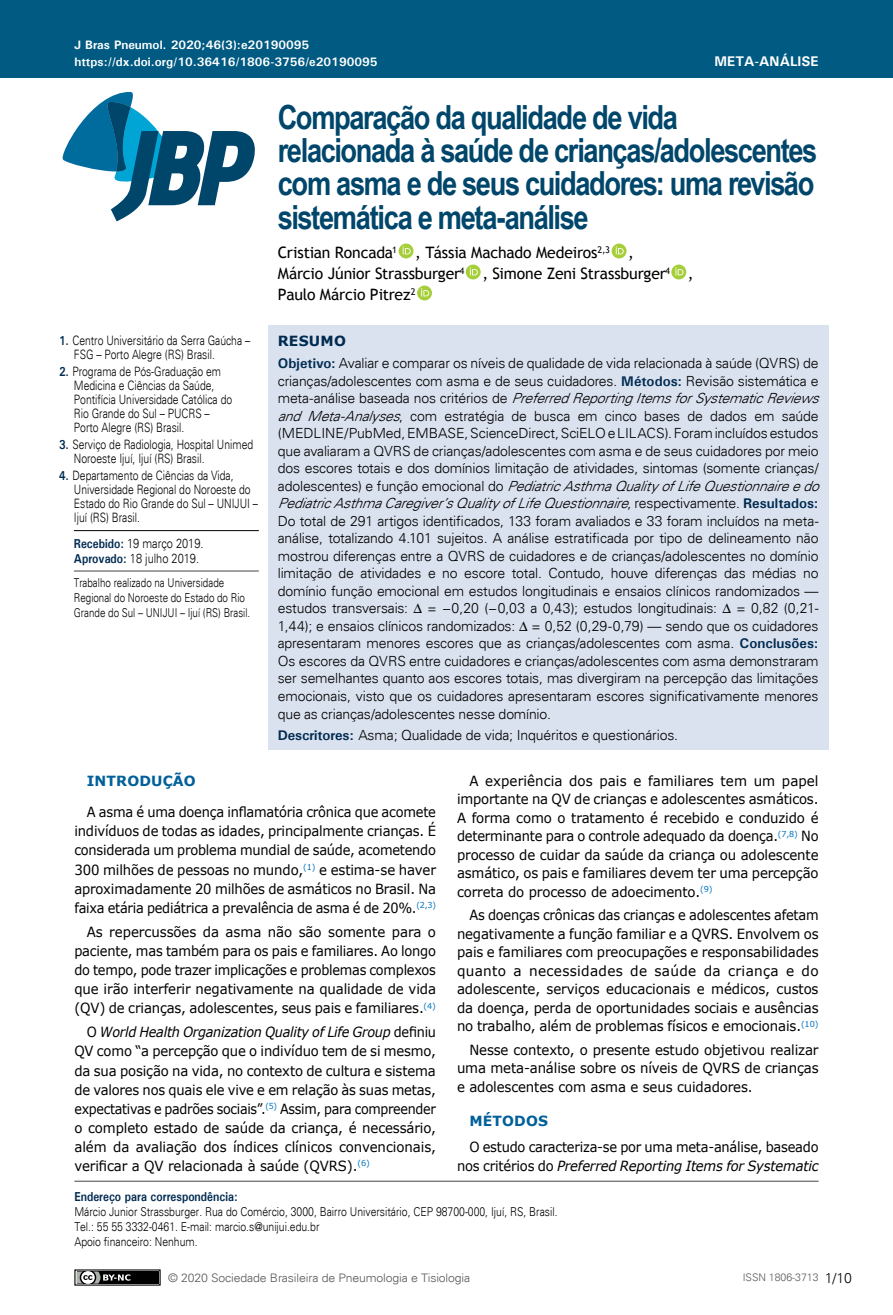
<style>
.page{position:relative;width:893px;height:1315px;background:#fff}
.page>*{position:absolute;margin:0;border:0;box-sizing:border-box;transform-origin:0 0}
.t1{font:700 33.25px/33.2px "Arial Narrow";letter-spacing:-.04em;color:#00466b}
.t2{font:15.75px/21px "Trebuchet MS";letter-spacing:-.01em;color:#000}
.t3{font:300 14px/17.5px "Univers";letter-spacing:-.01em;color:#000}
.t4{font:14px/18.6px "Verdana";letter-spacing:-.01em;color:#000;text-align:justify;scale:.93 1}
.t5{font:14px/19.1px "Verdana";letter-spacing:-.01em;color:#000;text-align:justify;scale:.92 1}
.t6{font:14px/19.1px "Verdana";letter-spacing:-.01em;color:#000;text-align:justify;scale:.95 1}
.t7{font:14px/18.6px "Verdana";letter-spacing:-.01em;color:#000;text-align:justify;scale:.96 1}
.t8{font:700 14px "Verdana";letter-spacing:.01em;color:#01609a}
.t9{font:700 14px "Univers";color:#fff}
.t10{font:700 14px "Verdana";letter-spacing:.015em;color:#002b51}
.t11{font:300 12.95px/14px "Univers";color:#000;scale:.8 1}
.t12{font:300 12.95px/14.9px "Univers";color:#000;scale:.85 1}
.t13{font:700 12.95px "Univers";color:#002b51;scale:.85 1}
.t14{font:300 12.25px/14.7px "Univers";color:#000;scale:.85 1}
.t15{font:300 12.25px/14.7px "Univers";color:#000;scale:.8 1}
.t16{font:700 12.25px "Univers";color:#fff}
.t17{font:300 11.72px "Univers";letter-spacing:-.01em;color:#58595b;scale:1.04 1}
.t18{font:300 10.5px "Univers";color:#58595b}
.s1{font-weight:700;color:#002b51}
.s2{font-style:italic}
</style>
<div class="page">
<div style="left:0;top:0;width:893px;height:78px;background:#005a82"></div>
<svg style="left:62px;top:91px;width:193px;height:130px"></svg>
<div style="left:75px;top:1270px;width:85px;height:15px;background:#000"></div>
<div style="left:74px;top:1269px;width:87px;height:16px;border:1px solid #000"></div>
<svg style="left:74px;top:1269px;width:56px;height:17px"></svg>
<div style="left:268px;top:325px;width:560px;height:425px;background:#dbe2ef"></div>
<svg style="left:399px;top:244px;width:15px;height:14px"></svg>
<svg style="left:399px;top:243px;width:14px;height:15px"></svg>
<svg style="left:403px;top:246px;width:8px;height:8px"></svg>
<svg style="left:612px;top:244px;width:15px;height:14px"></svg>
<svg style="left:612px;top:243px;width:14px;height:15px"></svg>
<svg style="left:616px;top:246px;width:8px;height:8px"></svg>
<svg style="left:466px;top:268px;width:15px;height:11px"></svg>
<svg style="left:466px;top:264px;width:15px;height:15px"></svg>
<svg style="left:470px;top:267px;width:8px;height:8px"></svg>
<svg style="left:671px;top:268px;width:16px;height:11px"></svg>
<svg style="left:671px;top:264px;width:15px;height:15px"></svg>
<svg style="left:675px;top:267px;width:8px;height:8px"></svg>
<svg style="left:417px;top:289px;width:15px;height:11px"></svg>
<svg style="left:417px;top:285px;width:15px;height:15px"></svg>
<svg style="left:421px;top:288px;width:8px;height:8px"></svg>
<hr style="left:74px;top:1180px;width:745px;height:1px;background:#464547">
<hr style="left:74px;top:530px;width:185px;height:1px;background:#000">
<hr style="left:74px;top:570px;width:185px;height:1px;background:#464547">
<p class="t16" style="left:74px;top:37px;width:236px">J Bras Pneumol. 2020;46(3):e20190095</p>
<p class="t16" style="left:74px;top:54px;width:305px">https://dx.doi.org/10.36416/1806-3756/e20190095</p>
<p class="t9" style="left:715px;top:52px;width:105px">META-ANÁLISE</p>
<p class="t11" style="left:74px;top:333px;width:222px;text-indent:-15px"><span class="s1">1.</span> Centro Universitário da Serra Gaúcha –<br>FSG – Porto Alegre (RS) Brasil.</p>
<p class="t11" style="left:74px;top:364px;width:199px;text-indent:-15px"><span class="s1">2.</span> Programa de Pós-Graduação em<br>Medicina e Ciências da Saúde,<br>Pontifícia Universidade Católica do<br>Rio Grande do Sul – PUCRS –<br>Porto Alegre (RS) Brasil.</p>
<p class="t11" style="left:74px;top:437px;width:226px;text-indent:-15px"><span class="s1">3.</span> Serviço de Radiologia, Hospital Unimed<br>Noroeste Ijuí, Ijuí (RS) Brasil.</p>
<p class="t11" style="left:74px;top:468px;width:232px;text-indent:-15px"><span class="s1">4.</span> Departamento de Ciências da Vida,<br>Universidade Regional do Noroeste do<br>Estado do Rio Grande do Sul – UNIJUI –<br>Ijuí (RS) Brasil.</p>
<p class="t12" style="left:74px;top:536px;width:154px"><span class="s1">Recebido:</span> 19 março 2019.<br><span class="s1">Aprovado:</span> 18 julho 2019.</p>
<p class="t15" style="left:74px;top:575px;width:222px">Trabalho realizado na Universidade<br>Regional do Noroeste do Estado do Rio<br>Grande do Sul – UNIJUI – Ijuí (RS) Brasil.</p>
<h1 class="t1" style="left:278px;top:99px;width:541px">Comparação da qualidade de vida relacionada à saúde de crianças/adolescentes com asma e de seus cuidadores: uma revisão sistemática e meta-análise</h1>
<p class="t2" style="left:278px;top:243px;width:417px">Cristian Roncada<sup>1</sup> , Tássia Machado Medeiros<sup>2,3</sup> ,<br>Márcio Júnior Strassburger<sup>4</sup> , Simone Zeni Strassburger<sup>4</sup> ,<br>Paulo Márcio Pitrez<sup>2</sup></p>
<p class="t10" style="left:278px;top:331px;width:70px">RESUMO</p>
<p class="t3" style="left:278px;top:355px;width:548px"><span class="s1">Objetivo:</span> Avaliar e comparar os níveis de qualidade de vida relacionada à saúde (QVRS) de crianças/adolescentes com asma e de seus cuidadores. <span class="s1">Métodos:</span> Revisão sistemática e m e t a - a n á l i s e b a s e a d a n o s c r i t é r i o s d e <span class="s2">PreferredReportingItemsforSystematicReviews and Meta-Analyses</span>, com estratégia de busca em cinco bases de dados em saúde (MEDLINE/PubMed, EMBASE, ScienceDirect, SciELO e LILACS). Foram incluídos estudos que avaliaram a QVRS de crianças/adolescentes com asma e de seus cuidadores por meio dos escores totais e dos domínios limitação de atividades, sintomas (somente crianças/ a d o l e s c e n t e s ) e f u n ç ã o e m o c i o n a l d o <span class="s2">PediatricAsthmaQualityofLifeQuestionnaireedo PediatricAsthmaCaregiver’sQualityofLifeQuestionnaire</span>, r e s p e c t i v a m e n t e . <span class="s1">R e s u l t a d o s :<br></span>Do total de 291 artigos identificados, 133 foram avaliados e 33 foram incluídos na meta&shy;análise, totalizando 4.101 sujeitos. A análise estratificada por tipo de delineamento não mostrou diferenças entre a QVRS de cuidadores e de crianças/adolescentes no domínio limitação de atividades e no escore total. Contudo, houve diferenças das médias no domínio função emocional em estudos longitudinais e ensaios clínicos randomizados — estudos transversais: Δ = −0,20 (−0,03 a 0,43); estudos longitudinais: Δ = 0,82 (0,21- 1,44); e ensaios clínicos randomizados: Δ = 0,52 (0,29-0,79) — sendo que os cuidadores apresentaram menores escores que as crianças/adolescentes com asma. <span class="s1">Conclusões:<br></span>Os escores da QVRS entre cuidadores e crianças/adolescentes com asma demonstraram ser semelhantes quanto aos escores totais, mas divergiram na percepção das limitações emocionais, visto que os cuidadores apresentaram escores significativamente menores que as crianças/adolescentes nesse domínio.</p>
<p class="t3" style="left:278px;top:726px;width:402px"><span class="s1">Descritores:</span> Asma; Qualidade de vida; Inquéritos e questionários.</p>
<p class="t8" style="left:87px;top:770px;width:111px">INTRODUÇÃO</p>
<p class="t4" style="left:74px;top:803px;width:390px;line-height:19.1px;text-indent:12px">A asma é uma doença inflamatória crônica que acomete indivíduos de todas as idades, principalmente crianças. É considerada um problema mundial de saúde, acometendo 300 milhões de pessoas no mundo,<sup>(1)</sup> e estima-se haver aproximadamente 20 milhões de asmáticos no Brasil. Na faixa etária pediátrica a prevalência de asma é de 20%.<sup>(2,3)</sup></p>
<p class="t6" style="left:74px;top:922px;width:382px;text-indent:12px">As repercussões da asma não são somente para o paciente, mas também para os pais e familiares. Ao longo do tempo, pode trazer implicações e problemas complexos que irão interferir negativamente na qualidade de vida (QV) de crianças, adolescentes, seus pais e familiares.<sup>(4)</sup></p>
<p class="t5" style="left:74px;top:1023px;width:395px;text-indent:12px">O <span class="s2">World Health Organization Quality of Life Group</span> definiu QV como “a percepção que o indivíduo tem de si mesmo, da sua posição na vida, no contexto de cultura e sistema de valores nos quais ele vive e em relação às suas metas, expectativas e padrões sociais”.<sup>(5)</sup> Assim, para compreender o completo estado de saúde da criança, é necessário, além da avaliação dos índices clínicos convencionais, verificar a QV relacionada à saúde (QVRS).<sup>(6)</sup></p>
<p class="t7" style="left:457px;top:771px;width:378px;text-indent:12px">A experiência dos pais e familiares tem um papel importante na QV de crianças e adolescentes asmáticos.<br>A forma como o tratamento é recebido e conduzido é determinante para o controle adequado da doença.<sup>(7,8)</sup> No processo de cuidar da saúde da criança ou adolescente asmático, os pais e familiares devem ter uma percepção correta do processo de adoecimento.<sup>(9)</sup></p>
<p class="t4" style="left:457px;top:906px;width:390px;text-indent:12px">As doenças crônicas das crianças e adolescentes afetam negativamente a função familiar e a QVRS. Envolvem os pais e familiares com preocupações e responsabilidades quanto a necessidades de saúde da criança e do adolescente, serviços educacionais e médicos, custos da doença, perda de oportunidades sociais e ausências no trabalho, além de problemas físicos e emocionais.<sup>(10)</sup></p>
<p class="t6" style="left:457px;top:1040px;width:382px;line-height:18.6px;text-indent:12px">Nesse contexto, o presente estudo objetivou realizar uma meta-análise sobre os níveis de QVRS de crianças e adolescentes com asma e seus cuidadores.</p>
<p class="t8" style="left:469px;top:1111px;width:80px">MÉTODOS</p>
<p class="t4" style="left:457px;top:1138px;width:390px;text-align:right">O estudo caracteriza-se por uma meta-análise, baseado nos critérios do <span class="s2">Preferred Reporting Items for Systematic</span></p>
<p class="t13" style="left:74px;top:1189px;width:194px">Endereço para correspondência:</p>
<p class="t14" style="left:74px;top:1204px;width:570px">Márcio Junior Strassburger. Rua do Comércio, 3000, Bairro Universitário, CEP 98700-000, Ijuí, RS, Brasil.<br>Tel.: 55 55 3332-0461. E-mail: marcio.s@unijui.edu.br<br>Apoio financeiro: Nenhum.</p>
<p class="t17" style="left:168px;top:1270px;width:292px">© 2020 Sociedade Brasileira de Pneumologia e Tisiologia</p>
<p class="t18" style="left:743px;top:1271px;width:77px">ISSN 1806-3713</p>
<p class="t3" style="left:825px;top:1269px;width:29px">1/10</p>
</div>
